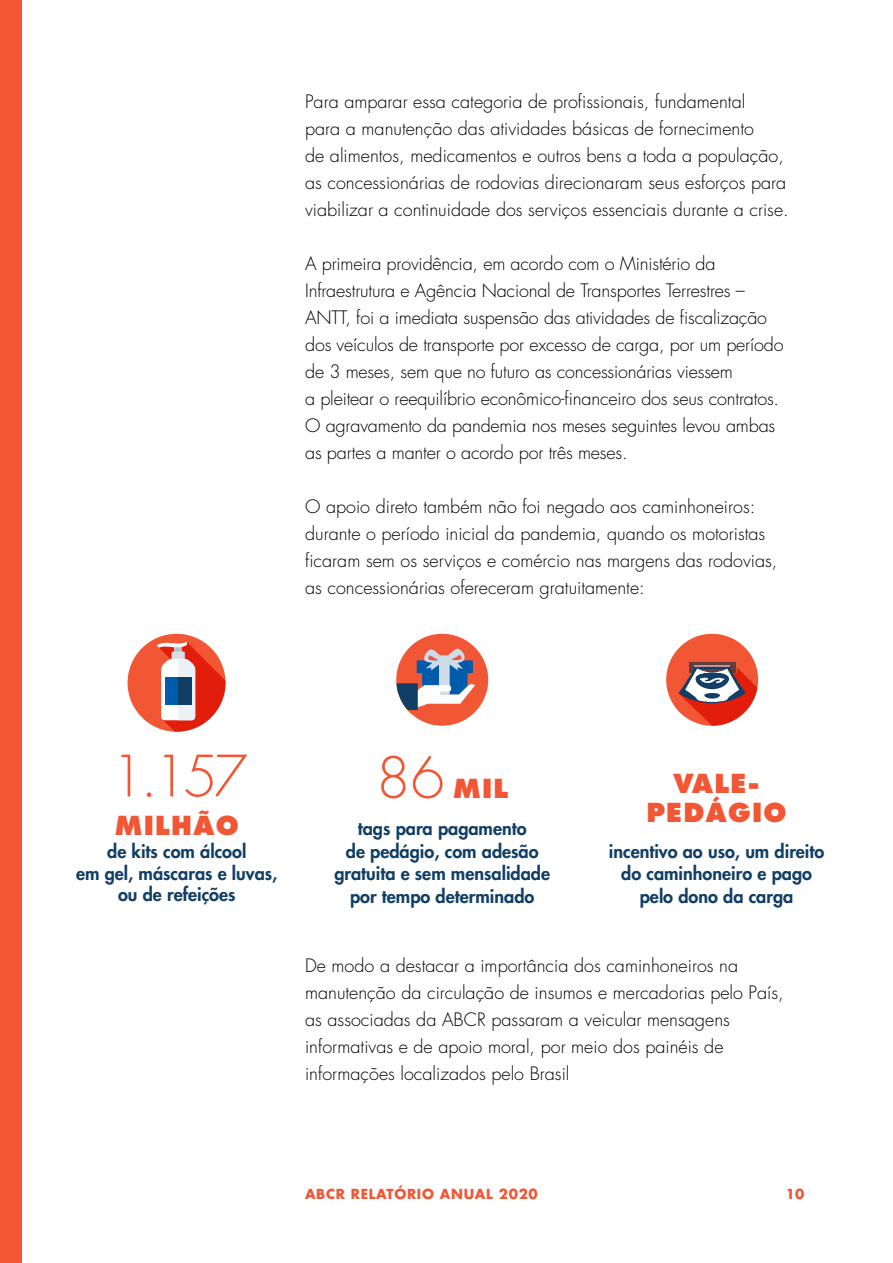
<style>
.page{position:relative;width:893px;height:1263px;background:#fff}
.page>*{position:absolute;margin:0;border:0;box-sizing:border-box;transform-origin:0 0}
.t1{font:300 55.5px "Futura Std";color:#f15635}
.t2{font:800 25.5px/28.5px "Futura Std";letter-spacing:.05em;color:#f15635;text-align:center}
.t3{font:300 18px/27px "Futura Std";color:#000}
.t4{font:800 18px/22.5px "Futura Std";color:#113e65;text-align:center}
.t5{font:700 13.5px "Futura Std";letter-spacing:.05em;color:#f15635}
.s1{font-weight:300;font-size:55.5px}
</style>
<div class="page">
<div style="left:0;top:0;width:21px;height:1263px;background:#f15635"></div>
<div style="left:396px;top:634px;width:92px;height:92px;background:#f15635;border-radius:50%"></div>
<svg style="left:396px;top:648px;width:79px;height:66px"></svg>
<div style="left:666px;top:634px;width:92px;height:92px;background:#f15635;border-radius:50%"></div>
<svg style="left:679px;top:661px;width:79px;height:65px"></svg>
<div style="left:128px;top:634px;width:97px;height:98px;background:#f15635;border-radius:50%"></div>
<svg style="left:157px;top:641px;width:68px;height:91px"></svg>
<div style="left:165px;top:677px;width:26px;height:28px;background:#005baa"></div>
<div style="left:178px;top:677px;width:13px;height:28px;background:#113e65"></div>
<p class="t3" style="left:305px;top:88px;width:485px">Para amparar essa categoria de profissionais, fundamental<br>para a manutenção das atividades básicas de fornecimento<br>de alimentos, medicamentos e outros bens a toda a população, as concessionárias de rodovias direcionaram seus esforços para viabilizar a continuidade dos serviços essenciais durante a crise.</p>
<p class="t3" style="left:305px;top:250px;width:480px">A primeira providência, em acordo com o Ministério da Infraestrutura e Agência Nacional de Transportes Terrestres – ANTT, foi a imediata suspensão das atividades de fiscalização dos veículos de transporte por excesso de carga, por um período de 3 meses, sem que no futuro as concessionárias viessem<br>a pleitear o reequilíbrio econômico-financeiro dos seus contratos.<br>O agravamento da pandemia nos meses seguintes levou ambas as partes a manter o acordo por três meses.</p>
<p class="t3" style="left:305px;top:493px;width:474px">O apoio direto também não foi negado aos caminhoneiros: durante o período inicial da pandemia, quando os motoristas ficaram sem os serviços e comércio nas margens das rodovias, as concessionárias ofereceram gratuitamente:</p>
<h1 class="t1" style="left:111px;top:742px;width:139px">1.157</h1>
<h2 class="t2" style="left:115px;top:812px;width:125px">MILHÃO</h2>
<p class="t4" style="left:76px;top:840px;width:203px;line-height:21.8px">de kits com álcool<br>em gel, máscaras e luvas, ou de refeições</p>
<h2 class="t2" style="left:376px;top:774px;width:134px"><span class="s1">86</span> MIL</h2>
<p class="t4" style="left:334px;top:817px;width:217px">tags para pagamento<br>de pedágio, com adesão gratuita e sem mensalidade por tempo determinado</p>
<h2 class="t2" style="left:646px;top:770px;width:142px">VALE-<br>PEDÁGIO</h2>
<p class="t4" style="left:609px;top:840px;width:217px">incentivo ao uso, um direito do caminhoneiro e pago pelo dono da carga</p>
<p class="t3" style="left:305px;top:952px;width:480px">De modo a destacar a importância dos caminhoneiros na manutenção da circulação de insumos e mercadorias pelo País, as associadas da ABCR passaram a veicular mensagens informativas e de apoio moral, por meio dos painéis de informações localizados pelo Brasil</p>
<p class="t5" style="left:305px;top:1185px;width:234px">ABCR RELATÓRIO ANUAL 2020</p>
<p class="t5" style="left:786px;top:1185px;width:20px">10</p>
</div>
